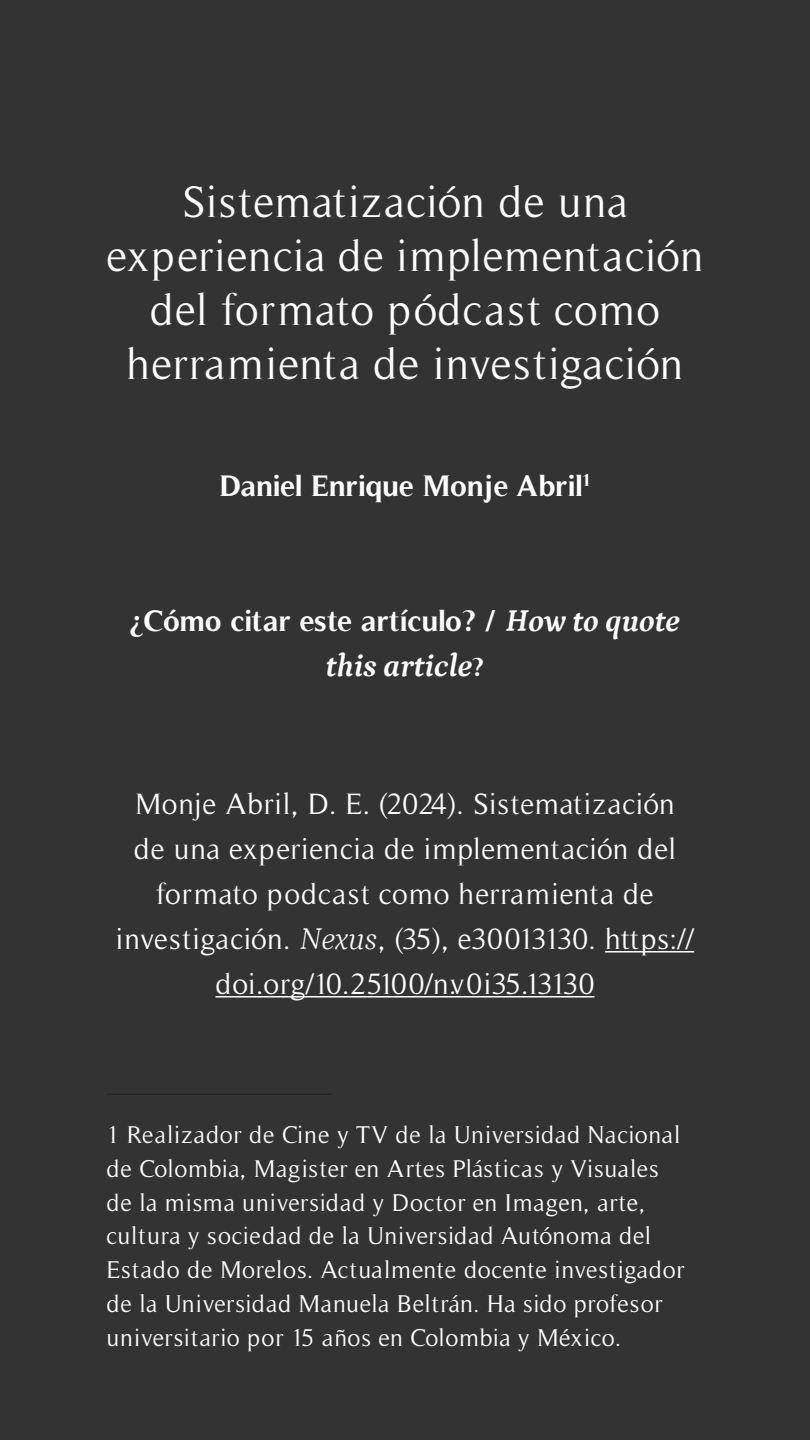
<style>
.page{position:relative;width:810px;height:1440px;background:#333}
.page>*{position:absolute;margin:0;border:0;box-sizing:border-box;transform-origin:0 0}
.t1{font:45px/54px "Timeless";letter-spacing:.025em;color:#fff;text-align:center}
.t2{font:italic 700 31.5px "Petrona";color:#fff}
.t3{font:30px/45px "Timeless";letter-spacing:.015em;color:#fff;text-align:center}
.t4{font:700 30px "Timeless";color:#fff}
.t5{font:24.75px/33.8px "Timeless";letter-spacing:.025em;color:#fff}
.s1{font-family:"Petrona";font-style:italic;font-size:31.5px}
.s2{font-family:"Timeless";font-style:normal;font-size:26.25px}
.s3{font-family:"Petrona";font-weight:300;font-style:italic;font-size:31.5px}
</style>
<div class="page">
<hr style="left:605px;top:951px;width:89px;height:2px;background:#fff">
<hr style="left:216px;top:996px;width:378px;height:2px;background:#fff">
<hr style="left:106px;top:1094px;width:226px;height:1px;background:#202124">
<h1 class="t1" style="left:106px;top:175px;width:599px">Sistematización de una experiencia de implementación del formato pódcast como herramienta de investigación</h1>
<p class="t4" style="left:220px;top:468px;width:371px">Daniel Enrique Monje Abril<sup>1</sup></p>
<p class="t4" style="left:130px;top:603px;width:551px">¿Cómo citar este artículo? / <span class="s1">How to quote</span></p>
<p class="t2" style="left:326px;top:641px;width:160px">this article<span class="s2">?</span></p>
<p class="t3" style="left:116px;top:781px;width:580px">Monje Abril, D. E. (2024). Sistematización<br>de una experiencia de implementación del formato podcast como herramienta de investigación. <span class="s3">Nexus</span>, (35), e30013130. https:// doi.org/10.25100/n.v0i35.13130</p>
<p class="t5" style="left:106px;top:1118px;width:580px">1 Realizador de Cine y TV de la Universidad Nacional de Colombia, Magister en Artes Plásticas y Visuales de la misma universidad y Doctor en Imagen, arte, cultura y sociedad de la Universidad Autónoma del Estado de Morelos. Actualmente docente investigador de la Universidad Manuela Beltrán. Ha sido profesor universitario por 15 años en Colombia y México.</p>
</div>
